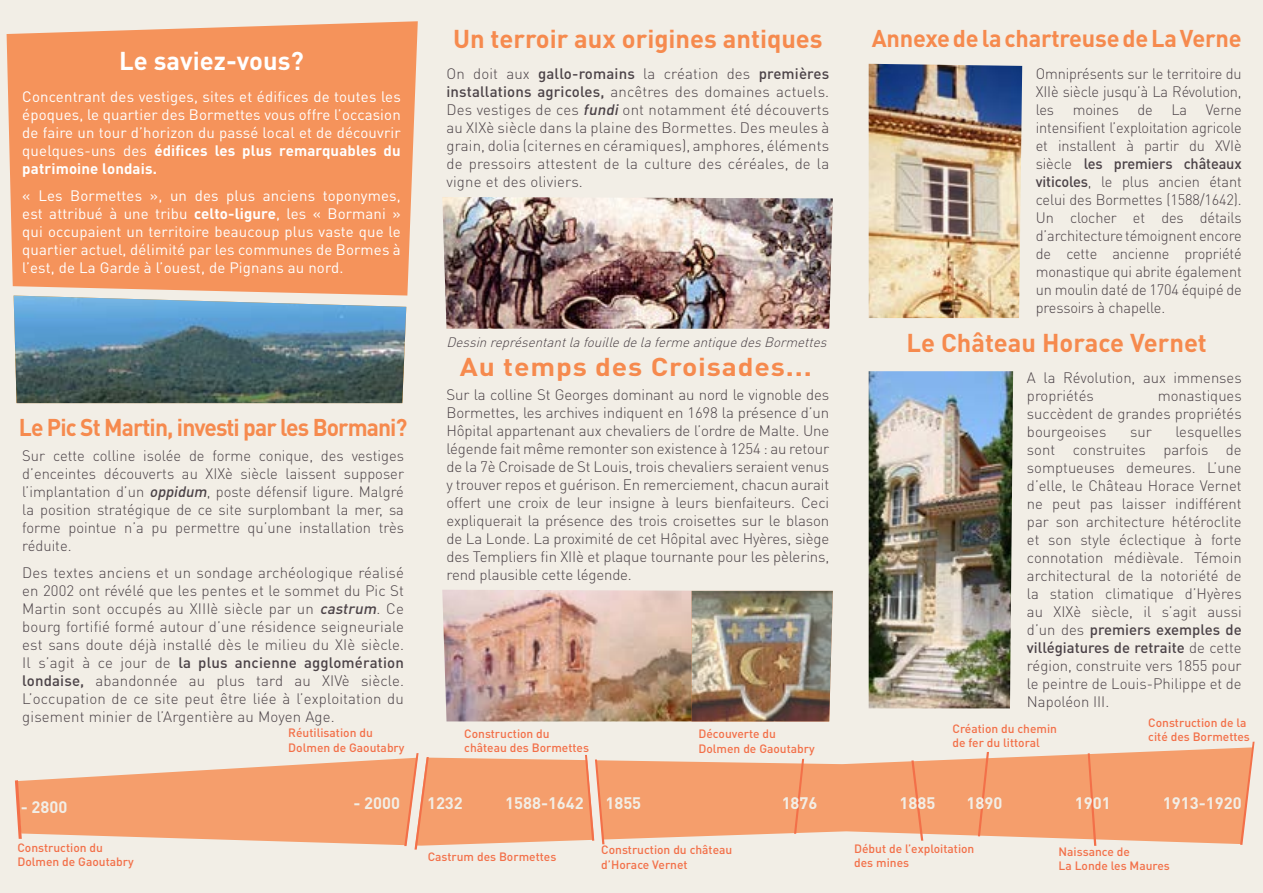
<style>
.page{position:relative;width:1263px;height:893px;background:#f2eee6}
.page>*{position:absolute;margin:0;border:0;box-sizing:border-box;transform-origin:0 0}
.t1{font:700 25.5px "DINOT";color:#f68a4e}
.t2{font:700 25.5px "DINOT";letter-spacing:.03em;color:#f68a4e;scale:1.11 1}
.t3{font:700 25.5px "DINOT";color:#fff}
.t4{font:700 24px "DINOT";letter-spacing:-.04em;color:#f68a4e;scale:.95 1}
.t5{font:700 24px "DINOT";letter-spacing:-.01em;color:#f68a4e}
.t6{font:700 16.5px "DINOT";color:#f2eee6}
.t7{font:300 15px/18px "DINOT";color:#4b4247;text-align:justify}
.t8{font:15px/18px "DINOT";letter-spacing:.01em;color:#fff;text-align:justify}
.t9{font:italic 300 13.5px "DINOT";color:#4b4247}
.t10{font:500 12px/14.4px "DINOT";color:#f37049}
.s1{font-weight:700}
.s2{font-weight:500;font-style:italic}
.s3{font-weight:500}
</style>
<div class="page">
<div style="left:7px;top:21px;width:411px;height:275px;background:#f5935b"></div>
<img style="left:442px;top:197px;width:391px;height:132px">
<img style="left:442px;top:590px;width:391px;height:131px">
<img style="left:869px;top:64px;width:153px;height:254px">
<img style="left:869px;top:371px;width:144px;height:337px">
<img style="left:14px;top:296px;width:392px;height:107px">
<svg style="left:22px;top:748px;width:1218px;height:98px;fill:#f59e6c"></svg>
<svg style="left:399px;top:748px;width:35px;height:102px"></svg>
<svg style="left:580px;top:748px;width:30px;height:98px"></svg>
<svg style="left:794px;top:759px;width:10px;height:75px"></svg>
<svg style="left:978px;top:752px;width:11px;height:84px"></svg>
<svg style="left:1240px;top:742px;width:14px;height:103px"></svg>
<svg style="left:911px;top:760px;width:12px;height:81px"></svg>
<svg style="left:1088px;top:753px;width:8px;height:93px"></svg>
<svg style="left:15px;top:780px;width:7px;height:59px"></svg>
<img style="left:692px;top:591px;width:141px;height:130px">
<h1 class="t3" style="left:119px;top:43px;width:186px">Le saviez-vous?</h1>
<p class="t8" style="left:22px;top:87px;width:380px">Concentrant des vestiges, sites et édifices de toutes les époques, le quartier des Bormettes vous offre l’occasion de faire un tour d’horizon du passé local et de découvrir quelques-uns des <span class="s1">édifices les plus remarquables du patrimoine londais.</span></p>
<p class="t8" style="left:22px;top:186px;width:380px">« Les Bormettes », un des plus anciens toponymes, est attribué à une tribu <span class="s1">celto-ligure</span>, les « Bormani » qui occupaient un territoire beaucoup plus vaste que le quartier actuel, délimité par les communes de Bormes à l’est, de La Garde à l’ouest, de Pignans au nord.</p>
<h2 class="t4" style="left:19px;top:410px;width:411px">Le Pic St Martin, investi par les Bormani?</h2>
<p class="t7" style="left:22px;top:446px;width:383px">Sur cette colline isolée de forme conique, des vestiges d’enceintes découverts au XIXè siècle laissent supposer l’implantation d’un <span class="s2">oppidum</span>, poste défensif ligure. Malgré la position stratégique de ce site surplombant la mer, sa forme pointue n’a pu permettre qu’une installation très réduite.</p>
<p class="t7" style="left:22px;top:563px;width:383px">Des textes anciens et un sondage archéologique réalisé en 2002 ont révélé que les pentes et le sommet du Pic St Martin sont occupés au XIIIè siècle par un <span class="s2">castrum</span>. Ce bourg fortifié formé autour d’une résidence seigneuriale est sans doute déjà installé dès le milieu du XIè siècle.<br>Il s’agit à ce jour de <span class="s3">la plus ancienne agglomération londaise,</span> abandonnée au plus tard au XIVè siècle.<br>L’occupation de ce site peut être liée à l’exploitation du gisement minier de l’Argentière au Moyen Age.</p>
<p class="t10" style="left:288px;top:725px;width:118px">Réutilisation du<br>Dolmen de Gaoutabry</p>
<h1 class="t1" style="left:453px;top:22px;width:371px">Un terroir aux origines antiques</h1>
<p class="t7" style="left:446px;top:64px;width:384px">On doit aux <span class="s3">gallo-romains</span> la création des <span class="s3">premières installations agricoles,</span> ancêtres des domaines actuels.<br>Des vestiges de ces <span class="s2">fundi</span> ont notamment été découverts au XIXè siècle dans la plaine des Bormettes. Des meules à grain, dolia (citernes en céramiques), amphores, éléments de pressoirs attestent de la culture des céréales, de la vigne et des oliviers.</p>
<p class="t9" style="left:446px;top:333px;width:386px">DessinreprésentantlafouilledelafermeantiquedesBormettes</p>
<p class="t7" style="left:446px;top:385px;width:384px">Sur la colline St Georges dominant au nord le vignoble des Bormettes, les archives indiquent en 1698 la présence d’un Hôpital appartenant aux chevaliers de l’ordre de Malte. Une légende fait même remonter son existence à 1254 : au retour de la 7è Croisade de St Louis, trois chevaliers seraient venus y trouver repos et guérison. En remerciement, chacun aurait offert une croix de leur insigne à leurs bienfaiteurs. Ceci expliquerait la présence des trois croisettes sur le blason de La Londe. La proximité de cet Hôpital avec Hyères, siège des Templiers fin XIIè et plaque tournante pour les pèlerins, rend plausible cette légende.</p>
<h1 class="t2" style="left:460px;top:349px;width:319px">Au temps des Croisades...</h1>
<h2 class="t5" style="left:872px;top:22px;width:371px">Annexe de la chartreuse de La Verne</h2>
<p class="t7" style="left:1036px;top:64px;width:207px">Omniprésents sur le territoire du XIIè siècle jusqu’à La Révolution, les moines de La Verne intensifient l’exploitation agricole et installent à partir du XVIè siècle <span class="s3">les premiers châteaux viticoles</span>, le plus ancien étant celui des Bormettes (1588/1642).<br>Un clocher et des détails d’architecture témoignent encore de cette ancienne propriété monastique qui abrite également un moulin daté de 1704 équipé de pressoirs à chapelle.</p>
<h1 class="t1" style="left:906px;top:325px;width:302px">Le Château Horace Vernet</h1>
<p class="t7" style="left:1027px;top:368px;width:216px">A la Révolution, aux immenses propriétés</p>
<p class="t7" style="left:1027px;top:386px;width:216px;text-indent:131px">monastiques succèdent de grandes propriétés bourgeoises</p>
<p class="t7" style="left:1027px;top:422px;width:216px;text-indent:148px">lesquelles sont construites parfois de somptueuses demeures. L’une d’elle, le Château Horace Vernet ne peut pas laisser indifférent par son architecture hétéroclite et son style éclectique à forte connotation médièvale. Témoin architectural de la notoriété de la station climatique d’Hyères au XIXè siècle, il s’agit aussi d’un des <span class="s3">premiers exemples de villégiatures de retraite</span> de cette région, construite vers 1855 pour le peintre de Louis-Philippe et de Napoléon III.</p>
<p class="t7" style="left:1130px;top:422px;width:23px">sur</p>
<p class="t10" style="left:464px;top:725px;width:126px">Construction du château des Bormettes</p>
<p class="t10" style="left:698px;top:726px;width:118px">Découverte du<br>Dolmen de Gaoutabry</p>
<p class="t10" style="left:952px;top:720px;width:106px">Création du chemin de fer du littoral</p>
<p class="t10" style="left:1148px;top:714px;width:103px">Construction de la cité des Bormettes</p>
<p class="t6" style="left:21px;top:796px;width:48px">- 2800</p>
<p class="t6" style="left:353px;top:792px;width:48px">- 2000</p>
<p class="t6" style="left:427px;top:792px;width:37px">1232</p>
<p class="t6" style="left:505px;top:792px;width:80px">1588-1642</p>
<p class="t6" style="left:605px;top:792px;width:37px">1855</p>
<p class="t6" style="left:782px;top:792px;width:37px">1876</p>
<p class="t6" style="left:899px;top:792px;width:37px">1885</p>
<p class="t6" style="left:966px;top:792px;width:37px">1890</p>
<p class="t6" style="left:1075px;top:792px;width:37px">1901</p>
<p class="t6" style="left:1163px;top:792px;width:80px">1913-1920</p>
<p class="t10" style="left:17px;top:839px;width:118px">Construction du<br>Dolmen de Gaoutabry</p>
<p class="t10" style="left:428px;top:849px;width:130px">Castrum des Bormettes</p>
<p class="t10" style="left:601px;top:842px;width:133px">Construction du château d’Horace Vernet</p>
<p class="t10" style="left:854px;top:841px;width:122px">Début de l’exploitation des mines</p>
<p class="t10" style="left:1058px;top:844px;width:113px">Naissance de<br>La Londe les Maures</p>
</div>
